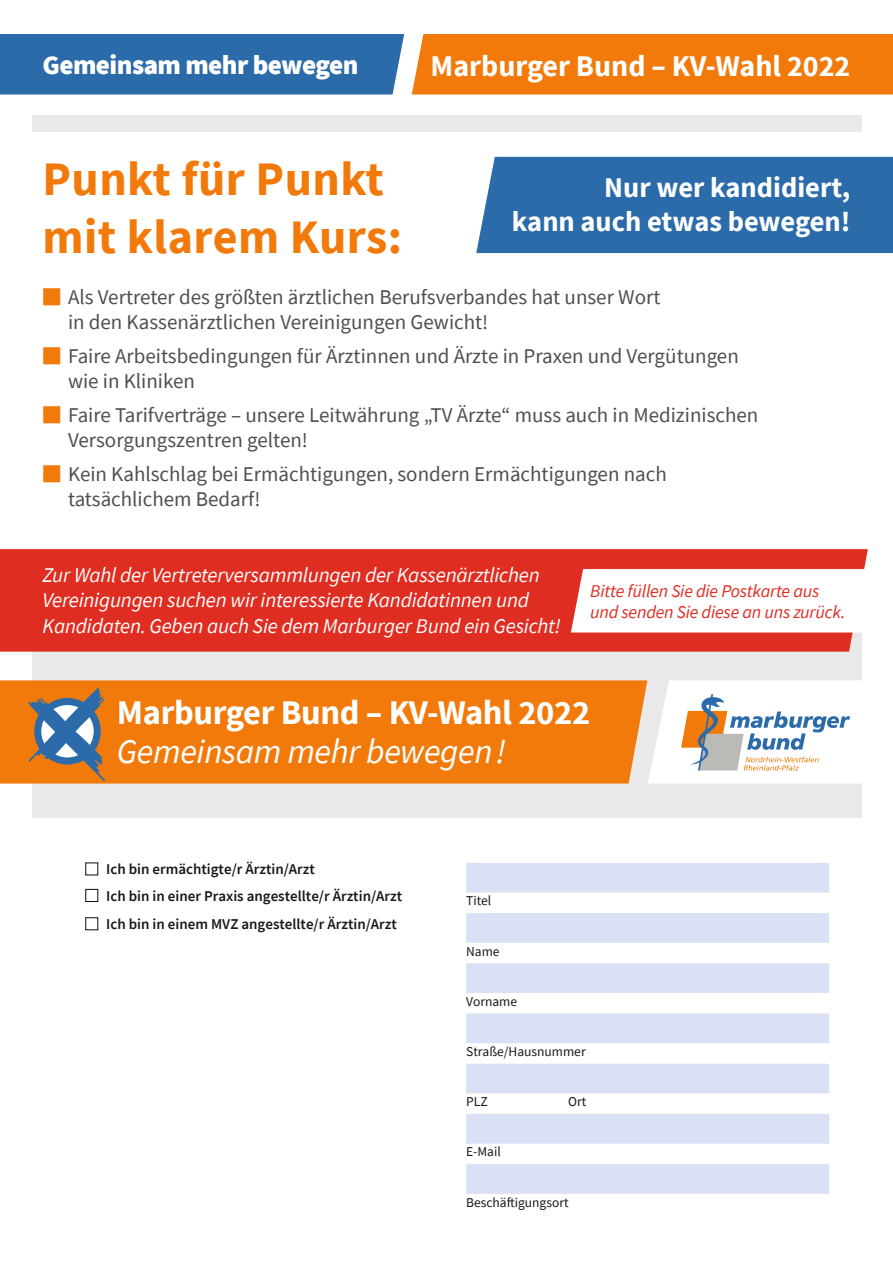
<style>
.page{position:relative;width:893px;height:1263px;background:#fff}
.page>*{position:absolute;margin:0;border:0;box-sizing:border-box;transform-origin:0 0}
.t1{font:700 48px/57.6px "Source Sans Pro";letter-spacing:.01em;color:#f27a0b}
.t2{font:700 34.5px "Source Sans Pro";letter-spacing:-.01em;color:#fff}
.t3{font:italic 34.5px "Source Sans Pro";letter-spacing:-.01em;color:#fff}
.t4{font:700 30px "Source Sans Pro";color:#fff}
.t5{font:700 28.5px/34.2px "Source Sans Pro";color:#fff;text-align:right}
.t6{font:900 27px "Source Sans Pro";letter-spacing:-.02em;color:#fff}
.t7{font:21px/25.2px "Source Sans Pro";color:#4f4f4f}
.t8{font:italic 21px/25.2px "Source Sans Pro";letter-spacing:-.01em;color:#fff}
.t9{font:italic 18px/21.6px "Source Sans Pro";letter-spacing:-.01em;color:#df2d21}
.t10{font:600 15px "Source Sans Pro";color:#171818}
.t11{font:13.5px "Source Sans Pro";color:#171818}
.s1{color:#f27a0b}
.s2{font-weight:400}
</style>
<div class="page">
<div style="left:32px;top:115px;width:829px;height:703px;background:#e9e9e9"></div>
<div style="left:0;top:132px;width:893px;height:482px;background:#fff"></div>
<div style="left:0;top:680px;width:647px;height:103px;background:#f27a0b"></div>
<div style="left:0;top:549px;width:868px;height:103px;background:#df2d21"></div>
<svg style="left:648px;top:680px;width:213px;height:103px;background:#e7e5e4"></svg>
<svg style="left:26px;top:686px;width:79px;height:96px;background:#9d816a"></svg>
<div style="left:0;top:34px;width:404px;height:61px;background:#2b6baa"></div>
<div style="left:412px;top:34px;width:481px;height:61px;background:#f27a0b"></div>
<svg style="left:571px;top:569px;width:297px;height:63px"></svg>
<div style="left:476px;top:157px;width:417px;height:96px;background:#2b6baa"></div>
<div style="left:466px;top:863px;width:363px;height:29px;background:#dbe1f4"></div>
<div style="left:466px;top:913px;width:363px;height:30px;background:#dbe1f4"></div>
<div style="left:466px;top:963px;width:363px;height:30px;background:#dbe1f4"></div>
<div style="left:466px;top:1013px;width:363px;height:30px;background:#dbe1f4"></div>
<div style="left:466px;top:1064px;width:363px;height:29px;background:#dbe1f4"></div>
<div style="left:466px;top:1114px;width:363px;height:30px;background:#dbe1f4"></div>
<div style="left:466px;top:1164px;width:363px;height:30px;background:#dbe1f4"></div>
<p class="t6" style="left:43px;top:47px;width:317px">Gemeinsam mehr bewegen</p>
<h3 class="t4" style="left:430px;top:45px;width:421px">Marburger Bund – KV-Wahl 2022</h3>
<h1 class="t1" style="left:43px;top:150px;width:361px">Punkt für Punkt mit klarem Kurs:</h1>
<p class="t7" style="left:68px;top:284px;width:594px;text-indent:-26px"><span class="s1">■</span> Als Vertreter des größten ärztlichen Berufsverbandes hat unser Wort in den Kassenärztlichen Vereinigungen Gewicht!</p>
<p class="t7" style="left:68px;top:343px;width:672px;text-indent:-26px"><span class="s1">■</span> Faire Arbeitsbedingungen für Ärztinnen und Ärzte in Praxen und Vergütungen wie in Kliniken</p>
<p class="t7" style="left:68px;top:402px;width:692px;text-indent:-26px"><span class="s1">■</span> Faire Tarifverträge – unsere Leitwährung „TV Ärzte“ muss auch in Medizinischen<br>Versorgungszentren gelten!</p>
<p class="t7" style="left:68px;top:461px;width:600px;text-indent:-26px"><span class="s1">■</span> Kein Kahlschlag bei Ermächtigungen, sondern Ermächtigungen nach tatsächlichem Bedarf!</p>
<h3 class="t5" style="left:512px;top:170px;width:340px">Nur wer kandidiert,<br>kann auch etwas bewegen!</h3>
<p class="t8" style="left:43px;top:562px;width:520px">Zur Wahl der Vertreterversammlungen der Kassenärztlichen<br>Vereinigungen suchen wir interessierte Kandidatinnen und<br>Kandidaten. Geben auch Sie dem Marburger Bund ein Gesicht!</p>
<p class="t9" style="left:590px;top:580px;width:257px">Bitte füllen Sie die Postkarte aus und senden Sie diese an uns zurück.</p>
<h2 class="t2" style="left:117px;top:689px;width:475px">Marburger Bund – KV-Wahl 2022</h2>
<h2 class="t3" style="left:117px;top:730px;width:390px">Gemeinsam mehr bewegen!</h2>
<p class="t10" style="left:85px;top:859px;width:231px"><span class="s2">■</span> Ich bin ermächtigte/r Ärztin/Arzt</p>
<p class="t10" style="left:85px;top:886px;width:319px"><span class="s2">■</span> Ich bin in einer Praxis angestellte/r Ärztin/Arzt</p>
<p class="t10" style="left:85px;top:914px;width:313px"><span class="s2">■</span> Ich bin in einem MVZ angestellte/r Ärztin/Arzt</p>
<p class="t11" style="left:466px;top:892px;width:27px">Titel</p>
<p class="t11" style="left:466px;top:942px;width:35px">Name</p>
<p class="t11" style="left:466px;top:993px;width:53px">Vorname</p>
<p class="t11" style="left:466px;top:1043px;width:121px">Straße/Hausnummer</p>
<p class="t11" style="left:466px;top:1093px;width:23px">PLZ</p>
<p class="t11" style="left:568px;top:1093px;width:20px">Ort</p>
<p class="t11" style="left:466px;top:1143px;width:36px">E-Mail</p>
<p class="t11" style="left:466px;top:1193px;width:104px">Beschäftigungsort</p>
</div>
